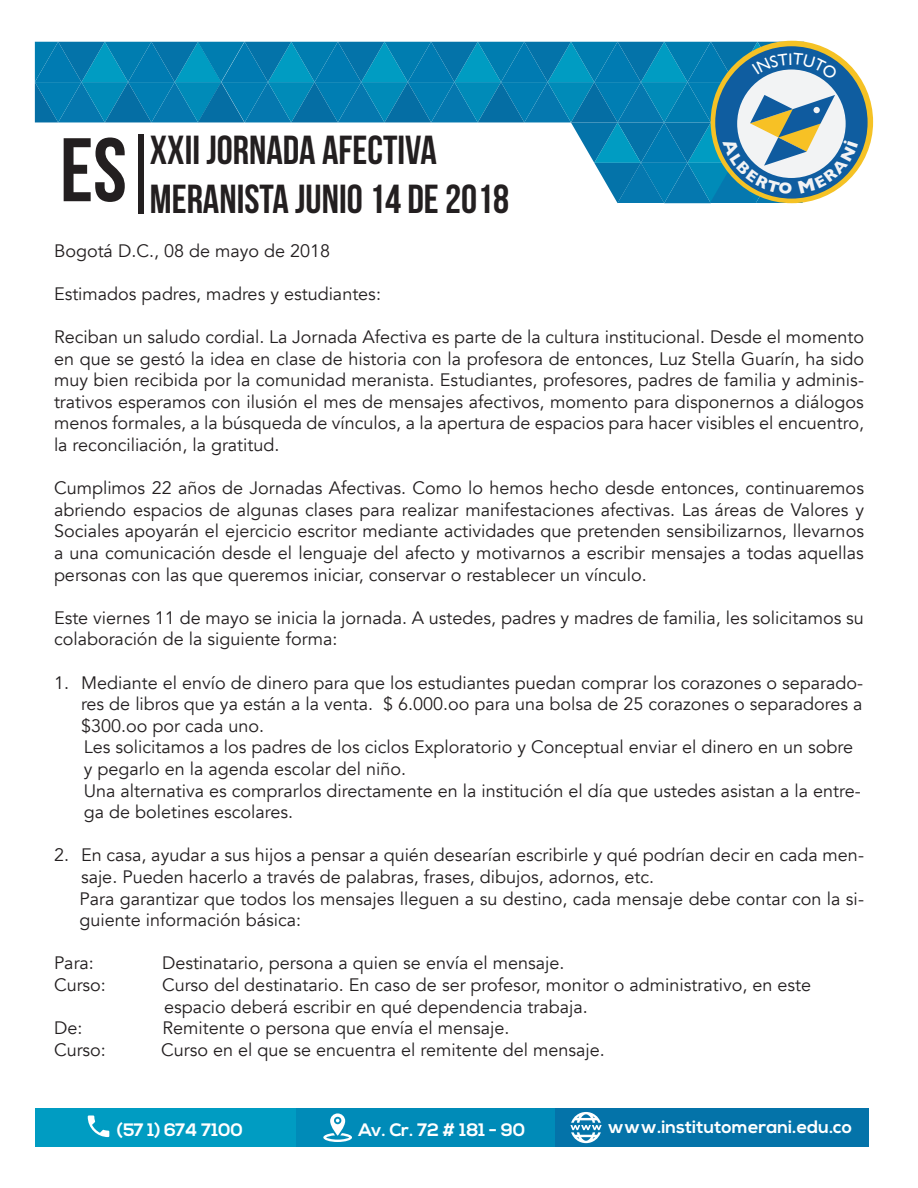
<style>
.page{position:relative;width:918px;height:1188px;background:#fff}
.page>*{position:absolute;margin:0;border:0;box-sizing:border-box;transform-origin:0 0}
.t1{font:90px "Bebas Neue";color:#231f20}
.t2{font:40.5px "Bebas Neue";color:#231f20}
.t3{font:18px/21.6px "Avenir";color:#231f20}
.t4{font:700 18px "Nexa";color:#fff}
</style>
<div class="page">
<div style="left:715px;top:46px;width:153px;height:153px;background:#0f5da0;border-radius:50%"></div>
<div style="left:295px;top:1108px;width:261px;height:39px;background:#008bb8"></div>
<div style="left:35px;top:1108px;width:260px;height:39px;background:#009cc2"></div>
<div style="left:556px;top:1108px;width:313px;height:39px;background:#0473a9"></div>
<svg style="left:88px;top:1115px;width:21px;height:22px"></svg>
<svg style="left:323px;top:1113px;width:29px;height:29px"></svg>
<svg style="left:571px;top:1112px;width:31px;height:31px"></svg>
<div style="left:138px;top:134px;width:6px;height:80px;background:#231f20"></div>
<svg style="left:35px;top:42px;width:823px;height:161px"></svg>
<p class="t2" style="left:150px;top:128px;width:289px">XXII JORNADA AFECTIVA</p>
<p class="t2" style="left:150px;top:176px;width:361px">MERANISTA JUNIO 14 DE 2018</p>
<p class="t3" style="left:54px;top:240px;width:278px">Bogotá D.C., 08 de mayo de 2018</p>
<p class="t3" style="left:54px;top:283px;width:329px">Estimados padres, madres y estudiantes:</p>
<p class="t3" style="left:54px;top:326px;width:812px;text-align:justify">Reciban un saludo cordial. La Jornada Afectiva es parte de la cultura institucional. Desde el momento en que se gestó la idea en clase de historia con la profesora de entonces, Luz Stella Guarín, ha sido muy bien recibida por la comunidad meranista. Estudiantes, profesores, padres de familia y adminis&shy;trativos esperamos con ilusión el mes de mensajes afectivos, momento para disponernos a diálogos menos formales, a la búsqueda de vínculos, a la apertura de espacios para hacer visibles el encuentro, la reconciliación, la gratitud.</p>
<p class="t3" style="left:54px;top:477px;width:812px;text-align:justify">Cumplimos 22 años de Jornadas Afectivas. Como lo hemos hecho desde entonces, continuaremos abriendo espacios de algunas clases para realizar manifestaciones afectivas. Las áreas de Valores y Sociales apoyarán el ejercicio escritor mediante actividades que pretenden sensibilizarnos, llevarnos a una comunicación desde el lenguaje del afecto y motivarnos a escribir mensajes a todas aquellas personas con las que queremos iniciar, conservar o restablecer un vínculo.</p>
<p class="t3" style="left:54px;top:607px;width:811px">Este viernes 11 de mayo se inicia la jornada. A ustedes, padres y madres de familia, les solicitamos su colaboración de la siguiente forma:</p>
<p class="t3" style="left:81px;top:672px;width:784px;text-align:justify;text-indent:-27px">1. Mediante el envío de dinero para que los estudiantes puedan comprar los corazones o separado&shy;res de libros que ya están a la venta. $ 6.000.oo para una bolsa de 25 corazones o separadores a $300.oo por cada uno.</p>
<p class="t3" style="left:84px;top:737px;width:771px">Les solicitamos a los padres de los ciclos Exploratorio y Conceptual enviar el dinero en un sobre y pegarlo en la agenda escolar del niño.</p>
<p class="t3" style="left:84px;top:780px;width:778px">Una alternativa es comprarlos directamente en la institución el día que ustedes asistan a la entre&shy;ga de boletines escolares.</p>
<p class="t3" style="left:81px;top:845px;width:785px;text-indent:-27px">2. En casa, ayudar a sus hijos a pensar a quién desearían escribirle y qué podrían decir en cada men&shy;saje. Pueden hacerlo a través de palabras, frases, dibujos, adornos, etc.</p>
<p class="t3" style="left:80px;top:888px;width:786px">Para garantizar que todos los mensajes lleguen a su destino, cada mensaje debe contar con la si&shy;guiente información básica:</p>
<p class="t3" style="left:54px;top:953px;width:41px">Para:</p>
<p class="t3" style="left:162px;top:953px;width:404px">Destinatario, persona a quien se envía el mensaje.</p>
<p class="t3" style="left:54px;top:974px;width:54px">Curso:</p>
<p class="t3" style="left:162px;top:974px;width:651px">Curso del destinatario. En caso de ser profesor, monitor o administrativo, en este</p>
<p class="t3" style="left:164px;top:996px;width:425px">espacio deberá escribir en qué dependencia trabaja.</p>
<p class="t3" style="left:54px;top:1017px;width:30px">De:</p>
<p class="t3" style="left:162px;top:1017px;width:349px">Remitente o persona que envía el mensaje.</p>
<p class="t3" style="left:54px;top:1039px;width:54px">Curso:</p>
<p class="t3" style="left:161px;top:1039px;width:445px">Curso en el que se encuentra el remitente del mensaje.</p>
<p class="t1" style="left:60px;top:121px;width:68px">ES</p>
<p class="t4" style="left:117px;top:1119px;width:128px">(57 1) 674 7100</p>
<p class="t4" style="left:359px;top:1119px;width:168px">Av. Cr. 72 # 181 - 90</p>
<p class="t4" style="left:608px;top:1116px;width:246px">www.institutomerani.edu.co</p>
</div>
